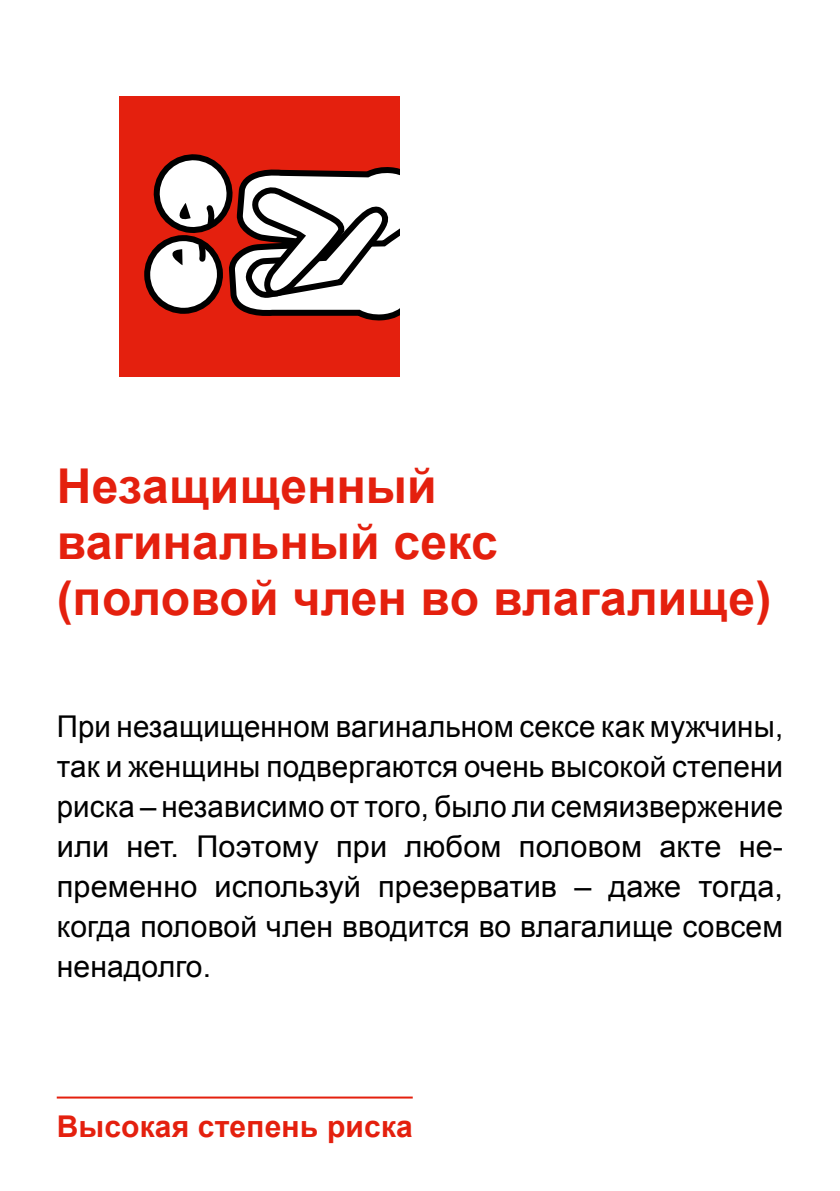
<style>
.page{position:relative;width:840px;height:1191px;background:#fff}
.page>*{position:absolute;margin:0;border:0;box-sizing:border-box;transform-origin:0 0}
.Headline{font:700 48px "Arial";letter-spacing:.005em;color:#e4200e}
.Fließtext{font:30px/40px "Arial";letter-spacing:.005em;color:#000;text-align:justify}
.Fließtext-2{font:700 30px "Arial";letter-spacing:.005em;color:#e4200e}
</style>
<div class="page">
<hr style="left:57px;top:1096px;width:355px;height:2px;background:#e4200e">
<div style="left:119px;top:97px;width:280px;height:280px;background:#e4200e"></div>
<div style="left:144px;top:235px;width:79px;height:79px;border:6px solid #000;border-radius:50%"></div>
<svg style="left:149px;top:154px;width:250px;height:167px"></svg>
<p class="Headline" style="left:57px;top:454px;width:381px">Незащищенный</p>
<p class="Headline" style="left:57px;top:510px;width:442px">вагинальный секс</p>
<p class="Headline" style="left:57px;top:566px;width:715px">(половой член во влагалище)</p>
<p class="Fließtext" style="left:57px;top:706px;width:727px">При незащищенном вагинальном сексе как мужчины, так и женщины подвергаются очень высокой степени риска – независимо от того, было ли семяизвержение или нет. Поэтому при любом половом акте не&shy;пременно используй презерватив – даже тогда, когда половой член вводится во влагалище совсем ненадолго.</p>
<p class="Fließtext-2" style="left:57px;top:1106px;width:357px">Высокая степень риска</p>
</div>
